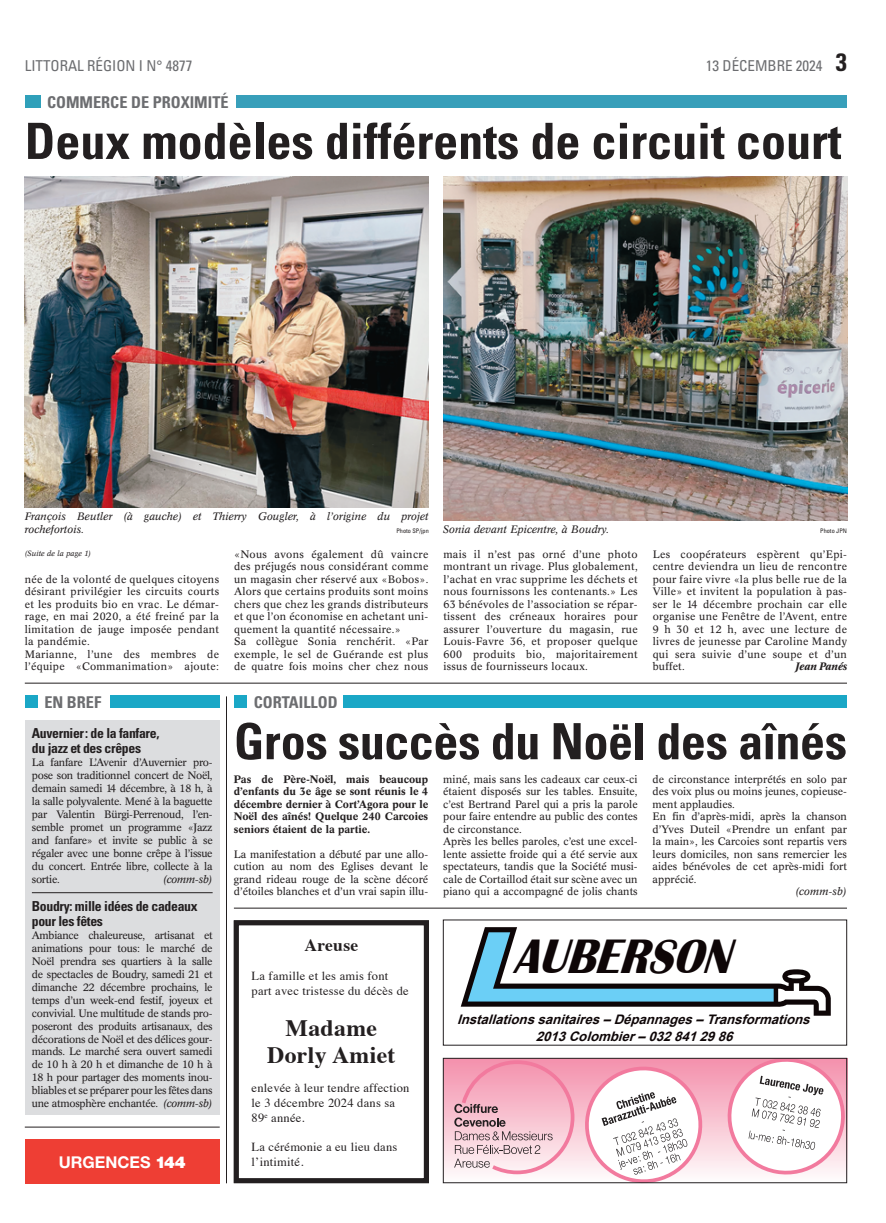
<style>
.page{position:relative;width:886px;height:1223px;background:#fff}
.page>*{position:absolute;margin:0;border:0;box-sizing:border-box;transform-origin:0 0}
.t1{font:700 condensed 50px "Univers";color:#231f20}
.t2{font:italic 700 49.75px "Britannic";color:#0e0607;scale:.91 1}
.t3{font:700 23.5px/27.2px "Times";letter-spacing:.015em;color:#231f20;text-align:center}
.t4{font:700 17.25px "Times";letter-spacing:.02em;color:#231f20}
.t5{font:700 condensed 16.25px "Univers";color:#6c6d70}
.t6{font:700 16.25px "Helvetica Neue";color:#fff}
.t7{font:condensed 15px "Univers";color:#6c6d70}
.t8{font:700 condensed 13.75px/15.4px "Univers";letter-spacing:-.025em;color:#231f20}
.t9{font:italic 700 13.12px "Arial";color:#0e0607}
.t10{font:12.38px/14.9px "Times";letter-spacing:.02em;color:#231f20}
.t11{font:10.62px/12.5px "Concorde BE";color:#231f20;text-align:justify}
.t12{font:10.62px/12.5px "Concorde BE";letter-spacing:.025em;color:#231f20}
.t13{font:500 10.62px/12.5px "Concorde BE";color:#231f20;text-align:justify}
.t14{font:italic 10.62px/12.5px "Concorde BE";color:#231f20}
.t15{font:italic 500 10.62px "Concorde BE";color:#231f20}
.t16{font:italic 7.5px "Concorde BE";color:#231f20}
.t17{font:condensed 6.25px "Univers";color:#231f20}
.s1{font-weight:700;font-size:25px;color:#231f20}
.s2{font-style:italic}
.s3{font-weight:900}
</style>
<div class="page">
<hr style="left:226px;top:696px;width:1px;height:487px;background:#231f20">
<div style="left:25px;top:95px;width:15px;height:13px;background:#2fa0ba"></div>
<div style="left:236px;top:95px;width:611px;height:13px;background:#389fba"></div>
<div style="left:25px;top:1139px;width:195px;height:44px;background:#ee3e34"></div>
<hr style="left:25px;top:1126px;width:195px;height:1px;background:#231f20">
<div style="left:443px;top:1058px;width:404px;height:125px;background:linear-gradient(to bottom,#f38fab,#fefcfc)"></div>
<svg style="left:454px;top:1060px;width:253px;height:121px"></svg>
<svg style="left:725px;top:1060px;width:120px;height:117px"></svg>
<div style="left:443px;top:1058px;width:404px;height:125px;border:1px solid #231f20"></div>
<hr style="left:234px;top:907px;width:613px;height:1px;background:#231f20">
<hr style="left:25px;top:683px;width:822px;height:1px;background:#231f20">
<img style="left:25px;top:176px;width:404px;height:332px">
<img style="left:443px;top:176px;width:404px;height:344px">
<div style="left:234px;top:695px;width:13px;height:13px;background:#1aa7c6"></div>
<div style="left:344px;top:695px;width:503px;height:12px;background:#1aa7c6"></div>
<div style="left:25px;top:695px;width:12px;height:13px;background:#1aa7c6"></div>
<div style="left:110px;top:695px;width:110px;height:12px;background:#1aa7c6"></div>
<div style="left:25px;top:720px;width:195px;height:394px;background:#dcdddf"></div>
<hr style="left:32px;top:892px;width:181px;height:1px;background:#231f20">
<svg style="left:461px;top:927px;width:370px;height:88px"></svg>
<div style="left:234px;top:920px;width:195px;height:263px;border:5px solid #231f20"></div>
<div style="left:234px;top:920px;width:195px;height:263px;border:1px solid #231f20"></div>
<h3 class="t7" style="left:25px;top:56px;width:169px">LITTORAL RÉGION I N° 4877</h3>
<h3 class="t7" style="left:706px;top:56px;width:143px">13 DÉCEMBRE 2024 <span class="s1">3</span></h3>
<h3 class="t5" style="left:47px;top:92px;width:183px">COMMERCE DE PROXIMITÉ</h3>
<h1 class="t1" style="left:25px;top:110px;width:818px">Deux modèles différents de circuit court</h1>
<p class="t14" style="left:25px;top:510px;width:405px">François Beutler (à gauche) et Thierry Gougler, à l’origine du projet rochefortois.</p>
<p class="t17" style="left:396px;top:526px;width:34px">Photo SP/jpn</p>
<p class="t14" style="left:443px;top:523px;width:168px">Sonia devant Epicentre, à Boudry.</p>
<p class="t17" style="left:820px;top:526px;width:28px">Photo JPN</p>
<p class="t16" style="left:25px;top:549px;width:68px">(Suite de la page 1)</p>
<p class="t12" style="left:25px;top:573px;width:196px">née de la volonté de quelques citoyens désirant privilégier les circuits courts et les produits bio en vrac. Le démar&shy;rage, en mai 2020, a été freiné par la limitation de jauge imposée pendant la pandémie.<br>Marianne, l’une des membres de l’équipe «Commanimation» ajoute:</p>
<h3 class="t5" style="left:44px;top:692px;width:58px">EN BREF</h3>
<p class="t8" style="left:32px;top:725px;width:129px">Auvernier: de la fanfare, du jazz et des crêpes</p>
<p class="t11" style="left:32px;top:756px;width:182px;line-height:12.9px">La fanfare L’Avenir d’Auvernier pro&shy;pose son traditionnel concert de Noël, demain samedi 14 décembre, à 18 h, à la salle polyvalente. Mené à la baguette par Valentin Bürgi-Perrenoud, l’en&shy;semble promet un programme «Jazz and fanfare» et invite se public à se régaler avec une bonne crêpe à l’issue du concert. Entrée libre, collecte à la sortie.</p>
<p class="t14" style="left:163px;top:872px;width:51px">(comm-sb)</p>
<p class="t8" style="left:32px;top:898px;width:167px">Boudry: mille idées de cadeaux pour les fêtes</p>
<p class="t11" style="left:32px;top:929px;width:182px;line-height:12.9px">Ambiance chaleureuse, artisanat et animations pour tous: le marché de Noël prendra ses quartiers à la salle de spectacles de Boudry, samedi 21 et dimanche 22 décembre prochains, le temps d’un week-end festif, joyeux et convivial. Une multitude de stands pro&shy;poseront des produits artisanaux, des décorations de Noël et des délices gour&shy;mands. Le marché sera ouvert samedi de 10 h à 20 h et dimanche de 10 h à 18 h pour partager des moments inou&shy;bliables et se préparer pour les fêtes dans une atmosphère enchantée. <span class="s2">(comm-sb)</span></p>
<h3 class="t6" style="left:59px;top:1151px;width:128px">URGENCES <span class="s3">144</span></h3>
<p class="t12" style="left:234px;top:548px;width:196px">«Nous avons également dû vaincre des préjugés nous considérant comme un magasin cher réservé aux «Bobos».<br>Alors que certains produits sont moins chers que chez les grands distributeurs et que l’on économise en achetant uni&shy;quement la quantité nécessaire.»<br>Sa collègue Sonia renchérit. «Par exemple, le sel de Guérande est plus de quatre fois moins cher chez nous</p>
<p class="t11" style="left:443px;top:548px;width:196px">mais il n’est pas orné d’une photo montrant un rivage. Plus globalement, l’achat en vrac supprime les déchets et nous fournissons les contenants.» Les 63 bénévoles de l’association se répar&shy;tissent des créneaux horaires pour assurer l’ouverture du magasin, rue Louis-Favre 36, et proposer quelque 600 produits bio, majoritairement issus de fournisseurs locaux.</p>
<p class="t11" style="left:653px;top:548px;width:196px">Les coopérateurs espèrent qu’Epi&shy;centre deviendra un lieu de rencontre pour faire vivre «la plus belle rue de la Ville» et invitent la population à pas&shy;ser le 14 décembre prochain car elle organise une Fenêtre de l’Avent, entre 9 h 30 et 12 h, avec une lecture de livres de jeunesse par Caroline Mandy qui sera suivie d’une soupe et d’un buffet.</p>
<p class="t15" style="left:795px;top:660px;width:53px">Jean Panés</p>
<h3 class="t5" style="left:254px;top:692px;width:85px">CORTAILLOD</h3>
<h1 class="t1" style="left:234px;top:710px;width:615px">Gros succès du Noël des aînés</h1>
<p class="t13" style="left:234px;top:773px;width:196px">Pas de Père-Noël, mais beaucoup d’enfants du 3e âge se sont réunis le 4 décembre dernier à Cort’Agora pour le Noël des aînés! Quelque 240 Carcoies seniors étaient de la partie.</p>
<p class="t11" style="left:234px;top:848px;width:196px">La manifestation a débuté par une allo&shy;cution au nom des Eglises devant le grand rideau rouge de la scène décoré d’étoiles blanches et d’un vrai sapin illu-</p>
<p class="t11" style="left:443px;top:773px;width:196px;text-align:left">miné, mais sans les cadeaux car ceux-ci étaient disposés sur les tables. Ensuite, c’est Bertrand Parel qui a pris la parole pour faire entendre au public des contes de circonstance.<br>Après les belles paroles, c’est une excel&shy;lente assiette froide qui a été servie aux spectateurs, tandis que la Société musi&shy;cale de Cortaillod était sur scène avec un piano qui a accompagné de jolis chants</p>
<p class="t11" style="left:653px;top:773px;width:196px;text-align:left">de circonstance interprétés en solo par des voix plus ou moins jeunes, copieuse&shy;ment applaudies.<br>En fin d’après-midi, après la chanson d’Yves Duteil «Prendre un enfant par la main», les Carcoies sont repartis vers leurs domiciles, non sans remercier les aides bénévoles de cet après-midi fort apprécié.</p>
<p class="t14" style="left:795px;top:885px;width:53px">(comm-sb)</p>
<h3 class="t4" style="left:304px;top:928px;width:55px">Areuse</h3>
<p class="t10" style="left:252px;top:967px;width:159px">La famille et les amis font part avec tristesse du décès de</p>
<h3 class="t3" style="left:267px;top:1011px;width:130px">Madame<br>Dorly Amiet</h3>
<p class="t10" style="left:252px;top:1079px;width:159px">enlevée à leur tendre affection le 3 décembre 2024 dans sa<br>89<sup>e</sup> année.</p>
<p class="t10" style="left:252px;top:1137px;width:147px">La cérémonie a eu lieu dans l’intimité.</p>
<h2 class="t2" style="left:513px;top:928px;width:257px">AUBERSON</h2>
<p class="t9" style="left:457px;top:1010px;width:359px">Installationssanitaires–Dépannages–Transformations</p>
<p class="t9" style="left:536px;top:1026px;width:204px">2013Colombier–0328412986</p>
</div>
